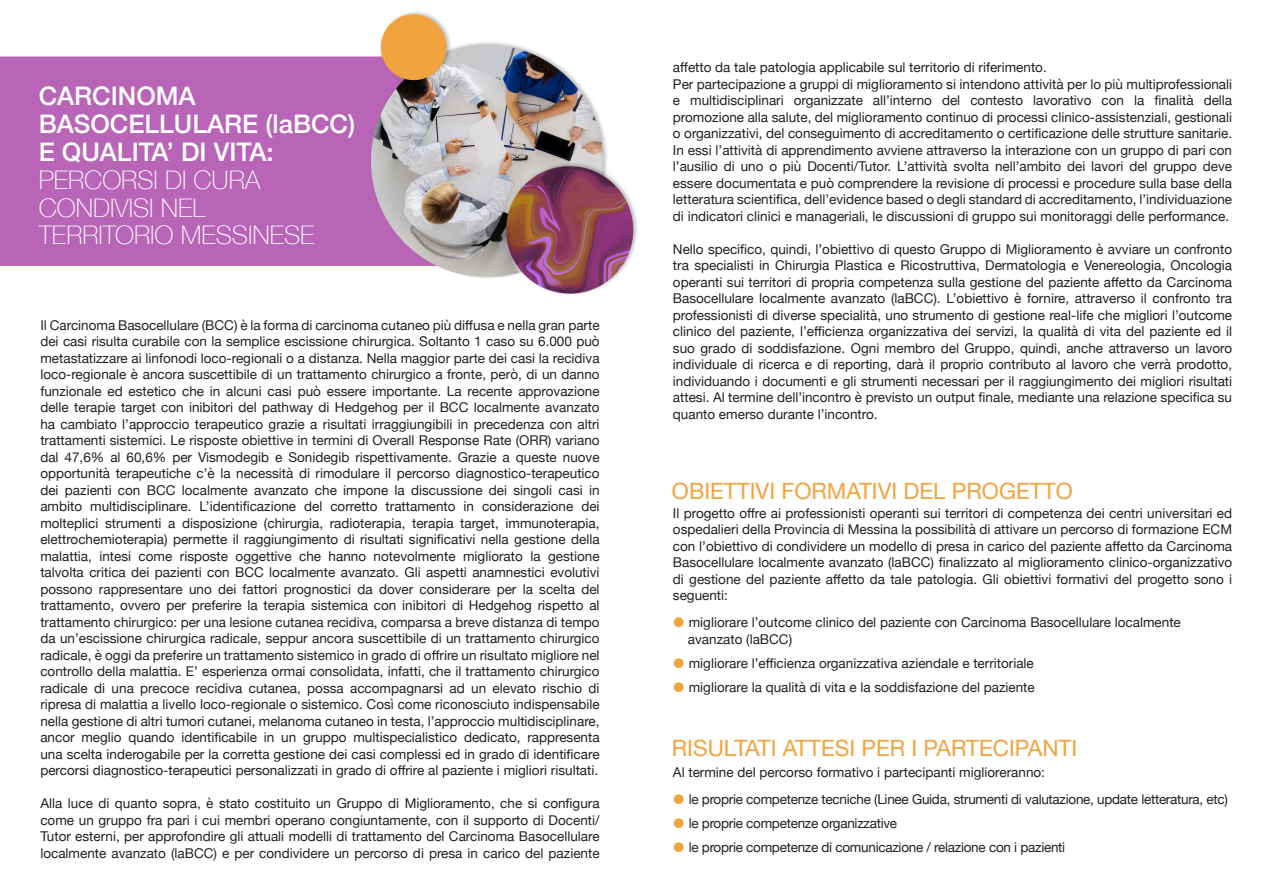
<style>
.page{position:relative;width:1263px;height:893px;background:#fff}
.page>*{position:absolute;margin:0;border:0;box-sizing:border-box;transform-origin:0 0}
.t1{font:500 25.65px "Helvetica Neue";color:#fff}
.t2{font:100 25.65px "Helvetica Neue";color:#fff}
.t3{font:22.5px "Helvetica Neue";color:#f1a33e}
.t4{font:13.5px/16.5px "Helvetica Neue";color:#231f20;text-align:justify}
.t5{font:13.5px "Helvetica Neue";letter-spacing:-.02em;color:#231f20}
</style>
<div class="page">
<img style="left:0;top:12px;width:637px;height:283px">
<p class="t1" style="left:39px;top:75px;width:159px">CARCINOMA</p>
<p class="t1" style="left:39px;top:103px;width:318px">BASOCELLULARE (laBCC)</p>
<p class="t1" style="left:39px;top:131px;width:236px">E QUALITA’ DI VITA:</p>
<p class="t2" style="left:39px;top:160px;width:223px">PERCORSI DI CURA</p>
<p class="t2" style="left:39px;top:188px;width:168px">CONDIVISI NEL</p>
<p class="t2" style="left:39px;top:216px;width:277px">TERRITORIO MESSINESE</p>
<p class="t4" style="left:40px;top:317px;width:561px">Il Carcinoma Basocellulare (BCC) è la forma di carcinoma cutaneo più diffusa e nella gran parte dei casi risulta curabile con la semplice escissione chirurgica. Soltanto 1 caso su 6.000 può metastatizzare ai linfonodi loco-regionali o a distanza. Nella maggior parte dei casi la recidiva loco-regionale è ancora suscettibile di un trattamento chirurgico a fronte, però, di un danno funzionale ed estetico che in alcuni casi può essere importante. La recente approvazione delle terapie target con inibitori del pathway di Hedgehog per il BCC localmente avanzato ha cambiato l’approccio terapeutico grazie a risultati irraggiungibili in precedenza con altri trattamenti sistemici. Le risposte obiettive in termini di Overall Response Rate (ORR) variano dal 47,6% al 60,6% per Vismodegib e Sonidegib rispettivamente. Grazie a queste nuove opportunità terapeutiche c’è la necessità di rimodulare il percorso diagnostico-terapeutico dei pazienti con BCC localmente avanzato che impone la discussione dei singoli casi in ambito multidisciplinare. L’identificazione del corretto trattamento in considerazione dei molteplici strumenti a disposizione (chirurgia, radioterapia, terapia target, immunoterapia, elettrochemioterapia) permette il raggiungimento di risultati significativi nella gestione della malattia, intesi come risposte oggettive che hanno notevolmente migliorato la gestione talvolta critica dei pazienti con BCC localmente avanzato. Gli aspetti anamnestici evolutivi possono rappresentare uno dei fattori prognostici da dover considerare per la scelta del trattamento, ovvero per preferire la terapia sistemica con inibitori di Hedgehog rispetto al trattamento chirurgico: per una lesione cutanea recidiva, comparsa a breve distanza di tempo da un’escissione chirurgica radicale, seppur ancora suscettibile di un trattamento chirurgico radicale, è oggi da preferire un trattamento sistemico in grado di offrire un risultato migliore nel controllo della malattia. E’ esperienza ormai consolidata, infatti, che il trattamento chirurgico radicale di una precoce recidiva cutanea, possa accompagnarsi ad un elevato rischio di ripresa di malattia a livello loco-regionale o sistemico. Così come riconosciuto indispensabile nella gestione di altri tumori cutanei, melanoma cutaneo in testa, l’approccio multidisciplinare, ancor meglio quando identificabile in un gruppo multispecialistico dedicato, rappresenta una scelta inderogabile per la corretta gestione dei casi complessi ed in grado di identificare percorsi diagnostico-terapeutici personalizzati in grado di offrire al paziente i migliori risultati.</p>
<p class="t4" style="left:40px;top:796px;width:561px">Alla luce di quanto sopra, è stato costituito un Gruppo di Miglioramento, che si configura come un gruppo fra pari i cui membri operano congiuntamente, con il supporto di Docenti/ Tutor esterni, per approfondire gli attuali modelli di trattamento del Carcinoma Basocellulare localmente avanzato (laBCC) e per condividere un percorso di presa in carico del paziente</p>
<p class="t4" style="left:673px;top:60px;width:375px">affetto da tale patologia applicabile sul territorio di riferimento.</p>
<p class="t4" style="left:673px;top:77px;width:561px">Per partecipazione a gruppi di miglioramento si intendono attività per lo più multiprofessionali e multidisciplinari organizzate all’interno del contesto lavorativo con la finalità della promozione alla salute, del miglioramento continuo di processi clinico-assistenziali, gestionali o organizzativi, del conseguimento di accreditamento o certificazione delle strutture sanitarie.<br>In essi l’attività di apprendimento avviene attraverso la interazione con un gruppo di pari con l’ausilio di uno o più Docenti/Tutor. L’attività svolta nell’ambito dei lavori del gruppo deve essere documentata e può comprendere la revisione di processi e procedure sulla base della letteratura scientifica, dell’evidence based o degli standard di accreditamento, l’individuazione di indicatori clinici e manageriali, le discussioni di gruppo sui monitoraggi delle performance.</p>
<p class="t4" style="left:673px;top:242px;width:561px">Nello specifico, quindi, l’obiettivo di questo Gruppo di Miglioramento è avviare un confronto tra specialisti in Chirurgia Plastica e Ricostruttiva, Dermatologia e Venereologia, Oncologia operanti sui territori di propria competenza sulla gestione del paziente affetto da Carcinoma Basocellulare localmente avanzato (laBCC). L’obiettivo è fornire, attraverso il confronto tra professionisti di diverse specialità, uno strumento di gestione real-life che migliori l’outcome clinico del paziente, l’efficienza organizzativa dei servizi, la qualità di vita del paziente ed il suo grado di soddisfazione. Ogni membro del Gruppo, quindi, anche attraverso un lavoro individuale di ricerca e di reporting, darà il proprio contributo al lavoro che verrà prodotto, individuando i documenti e gli strumenti necessari per il raggiungimento dei migliori risultati attesi. Al termine dell’incontro è previsto un output finale, mediante una relazione specifica su quanto emerso durante l’incontro.</p>
<p class="t3" style="left:672px;top:474px;width:402px">OBIETTIVI FORMATIVI DEL PROGETTO</p>
<p class="t4" style="left:673px;top:505px;width:561px">Il progetto offre ai professionisti operanti sui territori di competenza dei centri universitari ed ospedalieri della Provincia di Messina la possibilità di attivare un percorso di formazione ECM con l’obiettivo di condividere un modello di presa in carico del paziente affetto da Carcinoma Basocellulare localmente avanzato (laBCC) finalizzato al miglioramento clinico-organizzativo di gestione del paziente affetto da tale patologia. Gli obiettivi formativi del progetto sono i seguenti:</p>
<p class="t4" style="left:688px;top:615px;width:494px">migliorare l’outcome clinico del paziente con Carcinoma Basocellulare localmente avanzato (laBCC)</p>
<p class="t4" style="left:689px;top:655px;width:347px">migliorare l’efficienza organizzativa aziendale e territoriale</p>
<p class="t4" style="left:689px;top:679px;width:348px">migliorare la qualità di vita e la soddisfazione del paziente</p>
<p class="t3" style="left:672px;top:732px;width:407px">RISULTATI ATTESI PER I PARTECIPANTI</p>
<p class="t4" style="left:673px;top:765px;width:374px">Al termine del percorso formativo i partecipanti miglioreranno:</p>
<p class="t5" style="left:689px;top:790px;width:541px">le proprie competenze tecniche (Linee Guida, strumenti di valutazione, update letteratura, etc)</p>
<p class="t5" style="left:689px;top:814px;width:210px">le proprie competenze organizzative</p>
<p class="t5" style="left:689px;top:838px;width:378px">le proprie competenze di comunicazione / relazione con i pazienti</p>
</div>
